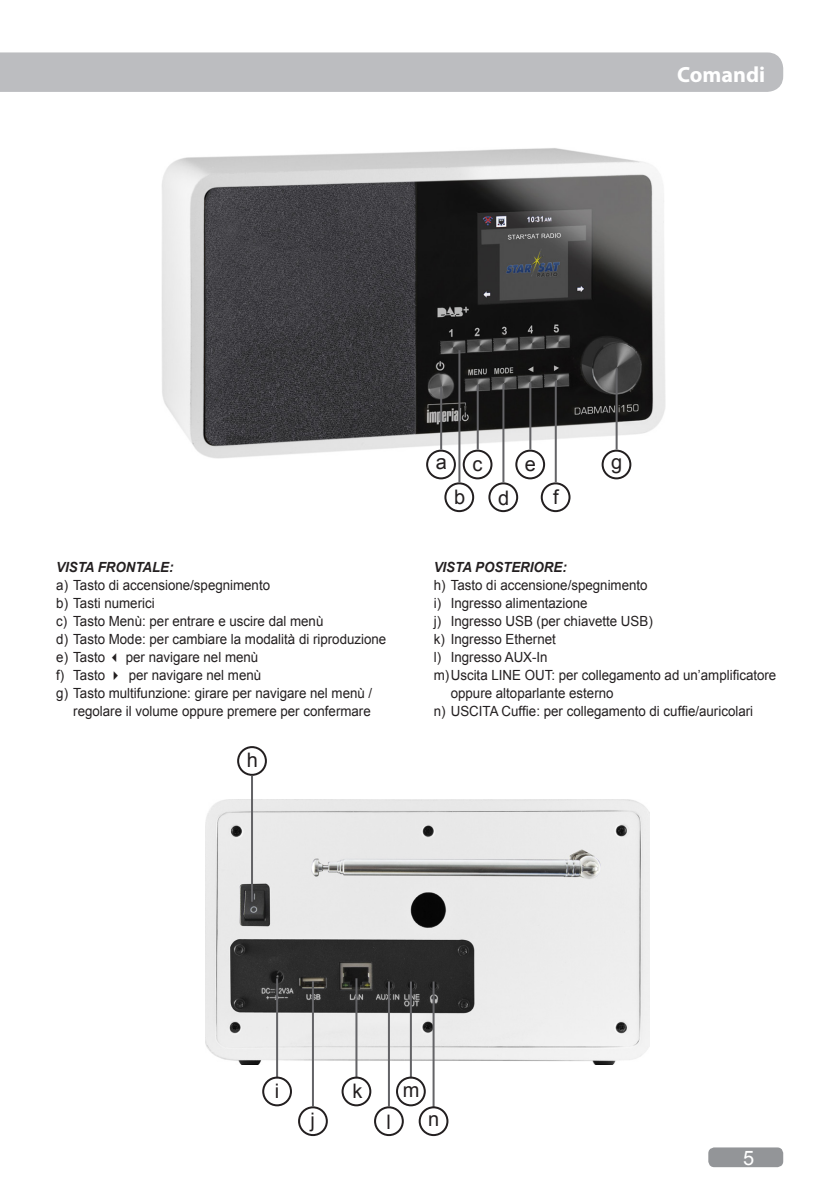
<style>
.page{position:relative;width:840px;height:1191px;background:#fff}
.page>*{position:absolute;margin:0;border:0;box-sizing:border-box;transform-origin:0 0}
.t1{font:700 22px "Myriad Pro";color:#fff}
.t2{font:20px "Arial";color:#231f20}
.t3{font:20px "Arial";color:#fff}
.t4{font:14px/18px "Arial";color:#231f20;text-align:right;scale:.95 1}
.t5{font:italic 700 14px "Arial";color:#231f20;scale:.95 1}
</style>
<div class="page">
<div style="left:708px;top:1147px;width:74px;height:20px;background:#939598;border-radius:6px"></div>
<img style="left:162px;top:148px;width:503px;height:311px">
<div style="left:0;top:52px;width:782px;height:40px;background:#bcbdc0"></div>
<img style="left:205px;top:800px;width:444px;height:264px">
<div style="left:237px;top:746px;width:30px;height:30px;border:2px solid #231f20;border-radius:50%"></div>
<div style="left:426px;top:449px;width:29px;height:30px;border:2px solid #231f20;border-radius:50%"></div>
<div style="left:462px;top:449px;width:30px;height:30px;border:2px solid #231f20;border-radius:50%"></div>
<div style="left:515px;top:449px;width:30px;height:30px;border:2px solid #231f20;border-radius:50%"></div>
<hr style="left:251px;top:776px;width:2px;height:125px;background:#636366">
<hr style="left:276px;top:978px;width:2px;height:100px;background:#636366">
<hr style="left:312px;top:981px;width:2px;height:125px;background:#636366">
<hr style="left:355px;top:978px;width:2px;height:100px;background:#636366">
<hr style="left:388px;top:981px;width:2px;height:125px;background:#636366">
<hr style="left:409px;top:981px;width:2px;height:97px;background:#636366">
<hr style="left:432px;top:981px;width:2px;height:126px;background:#636366">
<hr style="left:440px;top:387px;width:2px;height:62px;background:#636366">
<hr style="left:476px;top:384px;width:2px;height:65px;background:#636366">
<hr style="left:529px;top:382px;width:2px;height:67px;background:#636366">
<div style="left:444px;top:482px;width:30px;height:30px;border:2px solid #231f20;border-radius:50%"></div>
<hr style="left:458px;top:350px;width:2px;height:132px;background:#636366">
<div style="left:488px;top:482px;width:30px;height:30px;border:2px solid #231f20;border-radius:50%"></div>
<div style="left:540px;top:482px;width:30px;height:30px;border:2px solid #231f20;border-radius:50%"></div>
<div style="left:601px;top:449px;width:30px;height:30px;border:2px solid #231f20;border-radius:50%"></div>
<hr style="left:502px;top:384px;width:2px;height:98px;background:#636366">
<hr style="left:554px;top:381px;width:2px;height:101px;background:#636366">
<hr style="left:615px;top:368px;width:2px;height:81px;background:#636366">
<div style="left:262px;top:1076px;width:30px;height:30px;border:2px solid #231f20;border-radius:50%"></div>
<div style="left:298px;top:1106px;width:29px;height:30px;border:2px solid #231f20;border-radius:50%"></div>
<div style="left:341px;top:1076px;width:30px;height:30px;border:2px solid #231f20;border-radius:50%"></div>
<div style="left:374px;top:1106px;width:29px;height:30px;border:2px solid #231f20;border-radius:50%"></div>
<div style="left:396px;top:1076px;width:29px;height:30px;border:2px solid #231f20;border-radius:50%"></div>
<div style="left:418px;top:1106px;width:30px;height:30px;border:2px solid #231f20;border-radius:50%"></div>
<p class="t1" style="left:676px;top:60px;width:89px">Comandi</p>
<p class="t5" style="left:56px;top:557px;width:125px">VISTA FRONTALE:</p>
<p class="t4" style="left:56px;top:575px;width:226px">a) Tasto di accensione/spegnimento</p>
<p class="t4" style="left:56px;top:593px;width:105px">b) Tasti numerici</p>
<p class="t4" style="left:56px;top:611px;width:282px">c) Tasto Menù: per entrare e uscire dal menù</p>
<p class="t4" style="left:56px;top:629px;width:349px">d) Tasto Mode: per cambiare la modalità di riproduzione</p>
<p class="t4" style="left:56px;top:647px;width:214px">e) Tasto ✓ per navigare nel menù</p>
<p class="t4" style="left:56px;top:665px;width:217px">f) Tasto ✔ per navigare nel menù</p>
<p class="t4" style="left:56px;top:683px;width:334px">g) Tasto multifunzione: girare per navigare nel menù / regolare il volume oppure premere per confermare</p>
<p class="t2" style="left:246px;top:746px;width:13px">h</p>
<p class="t2" style="left:435px;top:448px;width:13px">a</p>
<p class="t2" style="left:472px;top:450px;width:11px">c</p>
<p class="t2" style="left:524px;top:450px;width:13px">e</p>
<p class="t2" style="left:454px;top:483px;width:13px">b</p>
<p class="t2" style="left:497px;top:484px;width:13px">d</p>
<p class="t2" style="left:553px;top:483px;width:7px">f</p>
<p class="t2" style="left:611px;top:448px;width:13px">g</p>
<p class="t5" style="left:433px;top:557px;width:142px">VISTA POSTERIORE:</p>
<p class="t4" style="left:433px;top:575px;width:226px">h) Tasto di accensione/spegnimento</p>
<p class="t4" style="left:433px;top:593px;width:163px">i) Ingresso alimentazione</p>
<p class="t4" style="left:433px;top:611px;width:232px">j) Ingresso USB (per chiavette USB)</p>
<p class="t4" style="left:433px;top:629px;width:130px">k) Ingresso Ethernet</p>
<p class="t4" style="left:433px;top:647px;width:121px">l) Ingresso AUX-In</p>
<p class="t4" style="left:450px;top:665px;width:344px;text-align:left;text-indent:-17px">m)Uscita LINE OUT: per collegamento ad un’amplificatore oppure altoparlante esterno</p>
<p class="t4" style="left:433px;top:701px;width:337px">n) USCITA Cuffie: per collegamento di cuffie/auricolari</p>
<p class="t2" style="left:274px;top:1077px;width:6px">i</p>
<p class="t2" style="left:310px;top:1106px;width:6px">j</p>
<p class="t2" style="left:352px;top:1077px;width:11px">k</p>
<p class="t2" style="left:386px;top:1108px;width:6px">l</p>
<p class="t2" style="left:403px;top:1076px;width:18px">m</p>
<p class="t2" style="left:428px;top:1105px;width:13px">n</p>
<h2 class="t3" style="left:742px;top:1143px;width:13px">5</h2>
</div>
